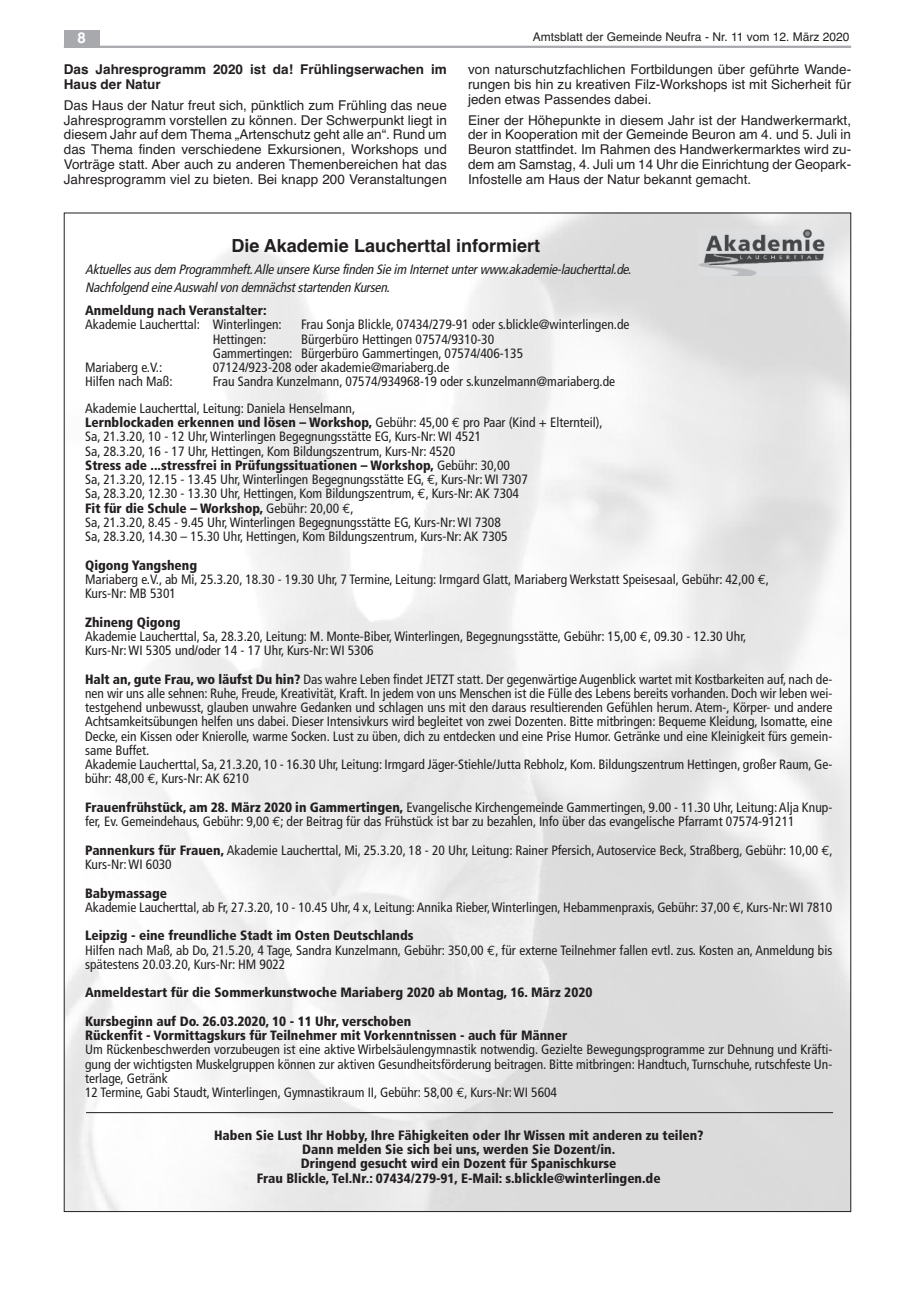
<style>
.page{position:relative;width:915px;height:1297px;background:#fff}
.page>*{position:absolute;margin:0;border:0;box-sizing:border-box;transform-origin:0 0}
.t1{font:700 18px "Helvetica";color:#231f20}
.t2{font:700 15px "Helvetica";color:#fff}
.t3{font:condensed 13.5px/14.2px "Frutiger";color:#231f20}
.t4{font:13.5px/14.9px "Helvetica";color:#231f20;text-align:justify}
.t5{font:900 condensed 13.5px/14.2px "Frutiger";color:#231f20}
.t6{font:italic condensed 13.5px/18px "Frutiger";letter-spacing:-.015em;color:#231f20}
.t7{font:700 13.5px/14.9px "Helvetica";color:#231f20}
.t8{font:12px "Helvetica";color:#231f20}
.s1{font-weight:900}
.s2{font-family:"Euro Mono";font-stretch:normal}
</style>
<div class="page">
<hr style="left:64px;top:46px;width:786px;height:2px;background:#a8a9ad">
<div style="left:64px;top:30px;width:35px;height:17px;background:#a8a9ad"></div>
<img style="left:66px;top:215px;width:782px;height:995px">
<img style="left:698px;top:229px;width:126px;height:46px">
<hr style="left:86px;top:1112px;width:746px;height:1px;background:#231f20">
<p class="t2" style="left:77px;top:29px;width:10px">8</p>
<p class="t8" style="left:532px;top:30px;width:318px">Amtsblatt der Gemeinde Neufra - Nr. 11 vom 12. März 2020</p>
<p class="t7" style="left:64px;top:62px;width:384px">Das Jahresprogramm 2020 ist da! Frühlingserwachen im<br>Haus der Natur</p>
<p class="t4" style="left:64px;top:98px;width:384px">Das Haus der Natur freut sich, pünktlich zum Frühling das neue Jahresprogramm vorstellen zu können. Der Schwerpunkt liegt in diesem Jahr auf dem Thema „Artenschutz geht alle an“. Rund um das Thema finden verschiedene Exkursionen, Workshops und Vorträge statt. Aber auch zu anderen Themenbereichen hat das Jahresprogramm viel zu bieten. Bei knapp 200 Veranstaltungen</p>
<p class="t4" style="left:468px;top:62px;width:384px">von naturschutzfachlichen Fortbildungen über geführte Wande&shy;rungen bis hin zu kreativen Filz-Workshops ist mit Sicherheit für jeden etwas Passendes dabei.</p>
<p class="t4" style="left:468px;top:112px;width:384px">Einer der Höhepunkte in diesem Jahr ist der Handwerkermarkt, der in Kooperation mit der Gemeinde Beuron am 4. und 5. Juli in Beuron stattfindet. Im Rahmen des Handwerkermarktes wird zu&shy;dem am Samstag, 4. Juli um 14 Uhr die Einrichtung der Geopark-Infostelle am Haus der Natur bekannt gemacht.</p>
<h1 class="t1" style="left:231px;top:235px;width:310px">Die Akademie Laucherttal informiert</h1>
<p class="t6" style="left:85px;top:261px;width:550px">Aktuelles aus dem Programmheft.Alle unsere Kurse finden Sie im Internet unter www.akademie-laucherttal.de.<br>Nachfolgend eine Auswahl von demnächst startenden Kursen.</p>
<p class="t5" style="left:85px;top:304px;width:183px">Anmeldung nach Veranstalter:</p>
<p class="t3" style="left:85px;top:319px;width:198px">Akademie Laucherttal: Winterlingen:</p>
<p class="t3" style="left:301px;top:319px;width:330px">Frau Sonja Blickle, 07434/279-91 oder s.blickle@winterlingen.de</p>
<p class="t3" style="left:213px;top:333px;width:55px">Hettingen:</p>
<p class="t3" style="left:213px;top:333px;width:312px;text-indent:88px">Bürgerbüro Hettingen 07574/9310-30<br>Gammertingen: Bürgerbüro Gammertingen, 07574/406-135</p>
<p class="t3" style="left:85px;top:361px;width:79px">Mariaberg e.V.:</p>
<p class="t3" style="left:213px;top:361px;width:238px">07124/923-208 oder akademie@mariaberg.de</p>
<p class="t3" style="left:85px;top:376px;width:89px">Hilfen nach Maß:</p>
<p class="t3" style="left:85px;top:370px;width:531px;line-height:26.2px;text-indent:128px">Frau Sandra Kunzelmann, 07574/934968-19 oder s.kunzelmann@mariaberg.de<br>Akademie Laucherttal, Leitung: Daniela Henselmann,</p>
<p class="t3" style="left:85px;top:416px;width:519px"><span class="s1">Lernblockaden erkennen und lösen – Workshop,</span> Gebühr: 45,00 <span class="s2">€</span> pro Paar (Kind + Elternteil), Sa, 21.3.20, 10 - 12 Uhr,Winterlingen Begegnungsstätte EG, Kurs-Nr:WI 4521<br>Sa, 28.3.20, 16 - 17 Uhr, Hettingen, Kom Bildungszentrum, Kurs-Nr: 4520<br><span class="s1">Stress ade ...stressfrei in Prüfungssituationen – Workshop,</span> Gebühr: 30,00<br>Sa, 21.3.20, 12.15 - 13.45 Uhr,Winterlingen Begegnungsstätte EG, <span class="s2">€</span>, Kurs-Nr:WI 7307<br>Sa, 28.3.20, 12.30 - 13.30 Uhr, Hettingen, Kom Bildungszentrum, <span class="s2">€</span>, Kurs-Nr: AK 7304<br><span class="s1">Fit für die Schule – Workshop,</span> Gebühr: 20,00 <span class="s2">€</span>,<br>Sa, 21.3.20, 8.45 - 9.45 Uhr,Winterlingen Begegnungsstätte EG, Kurs-Nr:WI 7308<br>Sa, 28.3.20, 14.30 – 15.30 Uhr, Hettingen, Kom Bildungszentrum, Kurs-Nr: AK 7305</p>
<p class="t3" style="left:85px;top:559px;width:685px"><span class="s1">Qigong Yangsheng<br></span>Mariaberg e.V., ab Mi, 25.3.20, 18.30 - 19.30 Uhr, 7 Termine, Leitung: Irmgard Glatt, Mariaberg Werkstatt Speisesaal, Gebühr: 42,00 <span class="s2">€</span>,<br>Kurs-Nr: MB 5301</p>
<p class="t3" style="left:85px;top:616px;width:662px"><span class="s1">Zhineng Qigong<br></span>Akademie Laucherttal, Sa, 28.3.20, Leitung: M. Monte-Biber,Winterlingen, Begegnungsstätte, Gebühr: 15,00 <span class="s2">€</span>, 09.30 - 12.30 Uhr,<br>Kurs-Nr:WI 5305 und/oder 14 - 17 Uhr, Kurs-Nr:WI 5306</p>
<p class="t3" style="left:85px;top:673px;width:748px"><span class="s1">Halt an, gute Frau, wo läufst Du hin?</span> Das wahre Leben findet JETZT statt. Der gegenwärtige Augenblick wartet mit Kostbarkeiten auf, nach de&shy;nen wir uns alle sehnen: Ruhe, Freude, Kreativität, Kraft. In jedem von uns Menschen ist die Fülle des Lebens bereits vorhanden. Doch wir leben wei&shy;testgehend unbewusst, glauben unwahre Gedanken und schlagen uns mit den daraus resultierenden Gefühlen herum. Atem-, Körper- und andere Achtsamkeitsübungen helfen uns dabei. Dieser Intensivkurs wird begleitet von zwei Dozenten. Bitte mitbringen: Bequeme Kleidung, Isomatte, eine Decke, ein Kissen oder Knierolle, warme Socken. Lust zu üben, dich zu entdecken und eine Prise Humor. Getränke und eine Kleinigkeit fürs gemein&shy;same Buffet.<br>Akademie Laucherttal, Sa, 21.3.20, 10 - 16.30 Uhr, Leitung: Irmgard Jäger-Stiehle/Jutta Rebholz, Kom. Bildungszentrum Hettingen, großer Raum, Ge&shy;bühr: 48,00 <span class="s2">€</span>, Kurs-Nr: AK 6210</p>
<p class="t3" style="left:85px;top:801px;width:748px"><span class="s1">Frauenfrühstück, am 28. März 2020 in Gammertingen,</span> Evangelische Kirchengemeinde Gammertingen, 9.00 - 11.30 Uhr, Leitung:Alja Knup&shy;fer, Ev. Gemeindehaus, Gebühr: 9,00 <span class="s2">€</span>; der Beitrag für das Frühstück ist bar zu bezahlen, Info über das evangelische Pfarramt 07574-91211</p>
<p class="t3" style="left:85px;top:844px;width:749px"><span class="s1">Pannenkurs für Frauen,</span> Akademie Laucherttal, Mi, 25.3.20, 18 - 20 Uhr, Leitung: Rainer Pfersich, Autoservice Beck, Straßberg, Gebühr: 10,00 <span class="s2">€</span>,<br>Kurs-Nr:WI 6030</p>
<p class="t3" style="left:85px;top:887px;width:748px"><span class="s1">Babymassage<br></span>Akademie Laucherttal, ab Fr, 27.3.20, 10 - 10.45 Uhr, 4 x, Leitung:Annika Rieber,Winterlingen, Hebammenpraxis, Gebühr: 37,00 <span class="s2">€</span>, Kurs-Nr:WI 7810</p>
<p class="t3" style="left:85px;top:929px;width:748px"><span class="s1">Leipzig - eine freundliche Stadt im Osten Deutschlands<br></span>Hilfen nach Maß, ab Do, 21.5.20, 4 Tage, Sandra Kunzelmann, Gebühr: 350,00 <span class="s2">€</span>, für externe Teilnehmer fallen evtl. zus. Kosten an, Anmeldung bis spätestens 20.03.20, Kurs-Nr: HM 9022</p>
<p class="t5" style="left:85px;top:979px;width:508px;line-height:28.5px">Anmeldestart für die Sommerkunstwoche Mariaberg 2020 ab Montag, 16. März 2020<br>Kursbeginn auf Do. 26.03.2020, 10 - 11 Uhr, verschoben</p>
<p class="t5" style="left:85px;top:1029px;width:483px">Rückenfit - Vormittagskurs für Teilnehmer mit Vorkenntnissen - auch für Männer</p>
<p class="t3" style="left:85px;top:1043px;width:748px">Um Rückenbeschwerden vorzubeugen ist eine aktive Wirbelsäulengymnastik notwendig. Gezielte Bewegungsprogramme zur Dehnung und Kräfti&shy;gung der wichtigsten Muskelgruppen können zur aktiven Gesundheitsförderung beitragen. Bitte mitbringen: Handtuch, Turnschuhe, rutschfeste Un&shy;terlage, Getränk<br>12 Termine, Gabi Staudt,Winterlingen, Gymnastikraum II, Gebühr: 58,00 <span class="s2">€</span>, Kurs-Nr:WI 5604</p>
<p class="t5" style="left:214px;top:1129px;width:490px;text-align:center">Haben Sie Lust Ihr Hobby, Ihre Fähigkeiten oder Ihr Wissen mit anderen zu teilen?<br>Dann melden Sie sich bei uns, werden Sie Dozent/in.<br>Dringend gesucht wird ein Dozent für Spanischkurse<br>Frau Blickle, Tel.Nr.: 07434/279-91, E-Mail: s.blickle@winterlingen.de</p>
</div>
